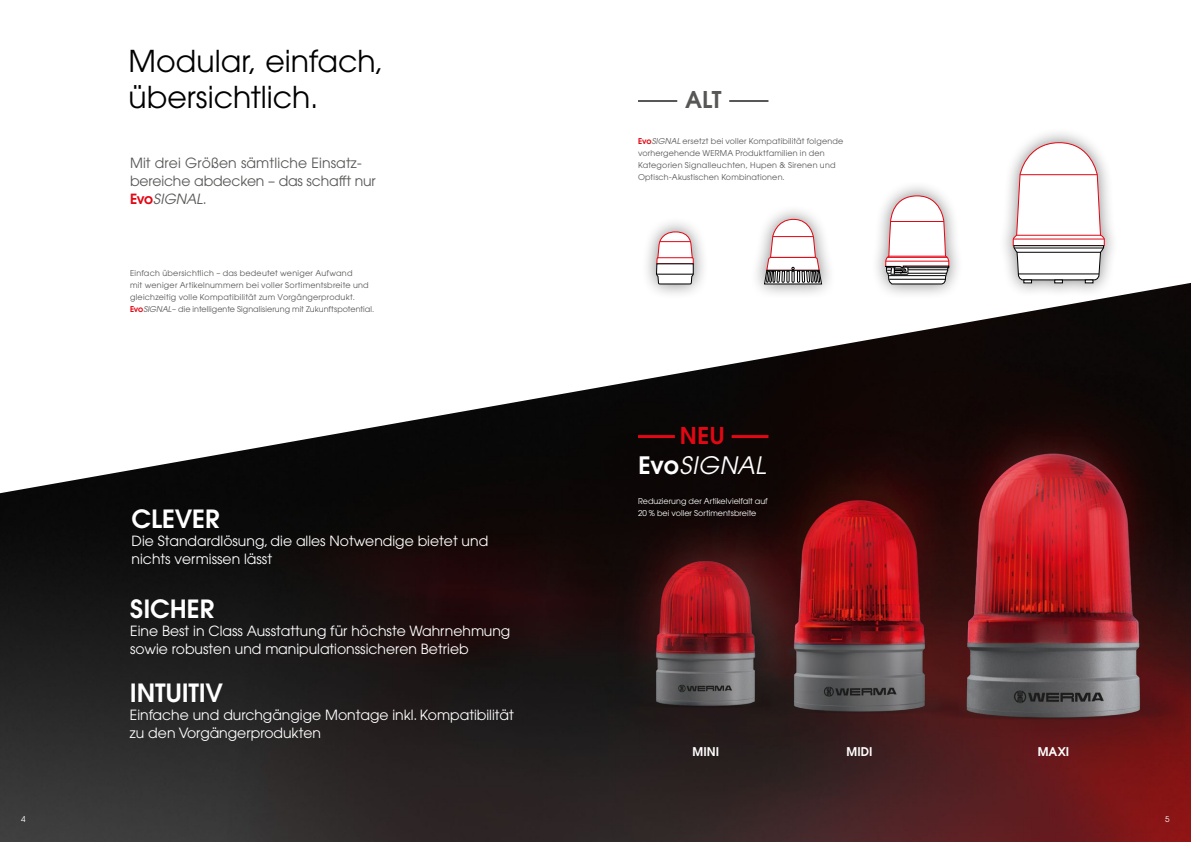
<style>
.page{position:relative;width:1191px;height:842px;background:#fff}
.page>*{position:absolute;margin:0;border:0;box-sizing:border-box;transform-origin:0 0}
.t1{font:30px/36px "Avant Garde";color:#000}
.t2{font:600 25px "Avant Garde";color:#fff}
.t3{font:italic 23.9px "Avant Garde";letter-spacing:.02em;color:#fff}
.t4{font:600 23px "Avant Garde";color:#575756}
.t5{font:600 23px "Avant Garde";color:#e30613}
.t6{font:14px/18px "Avant Garde";color:#fff}
.t7{font:14px/18px "Avant Garde";letter-spacing:.01em;color:#575756}
.t8{font:600 12px "Avant Garde";letter-spacing:.005em;color:#fff}
.t9{font:8px/12px "Avant Garde";letter-spacing:.025em;color:#575756}
.t10{font:8px/12px "Avant Garde";letter-spacing:.005em;color:#fff}
.s1{font-weight:600;color:#e30613}
.s2{font-style:italic}
.s3{font-weight:600;font-style:normal}
</style>
<div class="page">
<img style="left:0;top:493px;width:1191px;height:349px">
<svg style="left:1px;top:100px;width:1190px;height:393px"></svg>
<div style="left:640px;top:216px;width:69px;height:84px;background:#000;opacity:.5"></div>
<svg style="left:656px;top:231px;width:37px;height:53px"></svg>
<hr style="left:657px;top:257px;width:35px;height:1px;background:#e30613">
<hr style="left:659px;top:241px;width:31px;height:1px;background:#e30613">
<div style="left:749px;top:204px;width:87px;height:96px;background:#000;opacity:.5"></div>
<svg style="left:764px;top:219px;width:58px;height:87px"></svg>
<div style="left:870px;top:180px;width:94px;height:120px;background:#000;opacity:.5"></div>
<svg style="left:885px;top:195px;width:64px;height:89px"></svg>
<div style="left:997px;top:127px;width:122px;height:171px;background:#000;opacity:.5"></div>
<svg style="left:1012px;top:142px;width:92px;height:147px"></svg>
<hr style="left:1018px;top:274px;width:81px;height:1px;background:#000">
<hr style="left:1014px;top:248px;width:89px;height:1px;background:#000">
<hr style="left:1013px;top:239px;width:91px;height:1px;background:#e30613">
<hr style="left:1020px;top:174px;width:77px;height:1px;background:#e30613">
<img style="left:600px;top:362px;width:584px;height:432px">
<hr style="left:638px;top:100px;width:39px;height:2px;background:#575756">
<hr style="left:729px;top:100px;width:39px;height:2px;background:#575756">
<hr style="left:731px;top:435px;width:37px;height:3px;background:#e30613">
<hr style="left:638px;top:435px;width:37px;height:3px;background:#e30613">
<h1 class="t1" style="left:129px;top:43px;width:257px">Modular, einfach, übersichtlich.</h1>
<h3 class="t7" style="left:130px;top:154px;width:247px">Mit drei Größen sämtliche Einsatz&shy;bereiche abdecken – das schafft nur<br><span class="s1">Evo</span><span class="s2">SIGNAL</span>.</h3>
<p class="t9" style="left:130px;top:267px;width:246px">Einfach übersichtlich – das bedeutet weniger Aufwand<br>mit weniger Artikelnummern bei voller Sortimentsbreite und gleichzeitig volle Kompatibilität zum Vorgängerprodukt.<br><span class="s1">Evo</span><span class="s2">SIGNAL</span>– die intelligente Signalisierung mit Zukunftspotential.</p>
<h2 class="t2" style="left:132px;top:502px;width:90px">CLEVER</h2>
<h3 class="t6" style="left:132px;top:532px;width:358px">Die Standardlösung, die alles Notwendige bietet und nichts vermissen lässt</h3>
<h2 class="t2" style="left:130px;top:592px;width:86px">SICHER</h2>
<h3 class="t6" style="left:130px;top:622px;width:382px">Eine Best in Class Ausstattung für höchste Wahrnehmung sowie robusten und manipulationssicheren Betrieb</h3>
<h2 class="t2" style="left:130px;top:676px;width:95px">INTUITIV</h2>
<h3 class="t6" style="left:130px;top:706px;width:385px">Einfache und durchgängige Montage inkl. Kompatibilität zu den Vorgängerprodukten</h3>
<h3 class="t4" style="left:685px;top:85px;width:38px">ALT</h3>
<p class="t9" style="left:638px;top:135px;width:207px"><span class="s1">Evo</span><span class="s2">SIGNAL</span> ersetzt bei voller Kompatibilität folgende vorhergehende WERMA Produktfamilien in den Kategorien Signalleuchten, Hupen &amp; Sirenen und Optisch-Akustischen Kombinationen.</p>
<h3 class="t5" style="left:680px;top:421px;width:46px">NEU</h3>
<h3 class="t3" style="left:638px;top:451px;width:129px"><span class="s3">Evo</span>SIGNAL</h3>
<p class="t10" style="left:638px;top:495px;width:131px">Reduzierung der Artikelvielfalt auf<br>20 % bei voller Sortimentsbreite</p>
<h3 class="t8" style="left:692px;top:744px;width:28px">MINI</h3>
<h3 class="t8" style="left:846px;top:744px;width:28px">MIDI</h3>
<h3 class="t8" style="left:1037px;top:744px;width:33px">MAXI</h3>
<p class="t10" style="left:21px;top:813px;width:6px">4</p>
<p class="t10" style="left:1165px;top:813px;width:6px">5</p>
</div>
